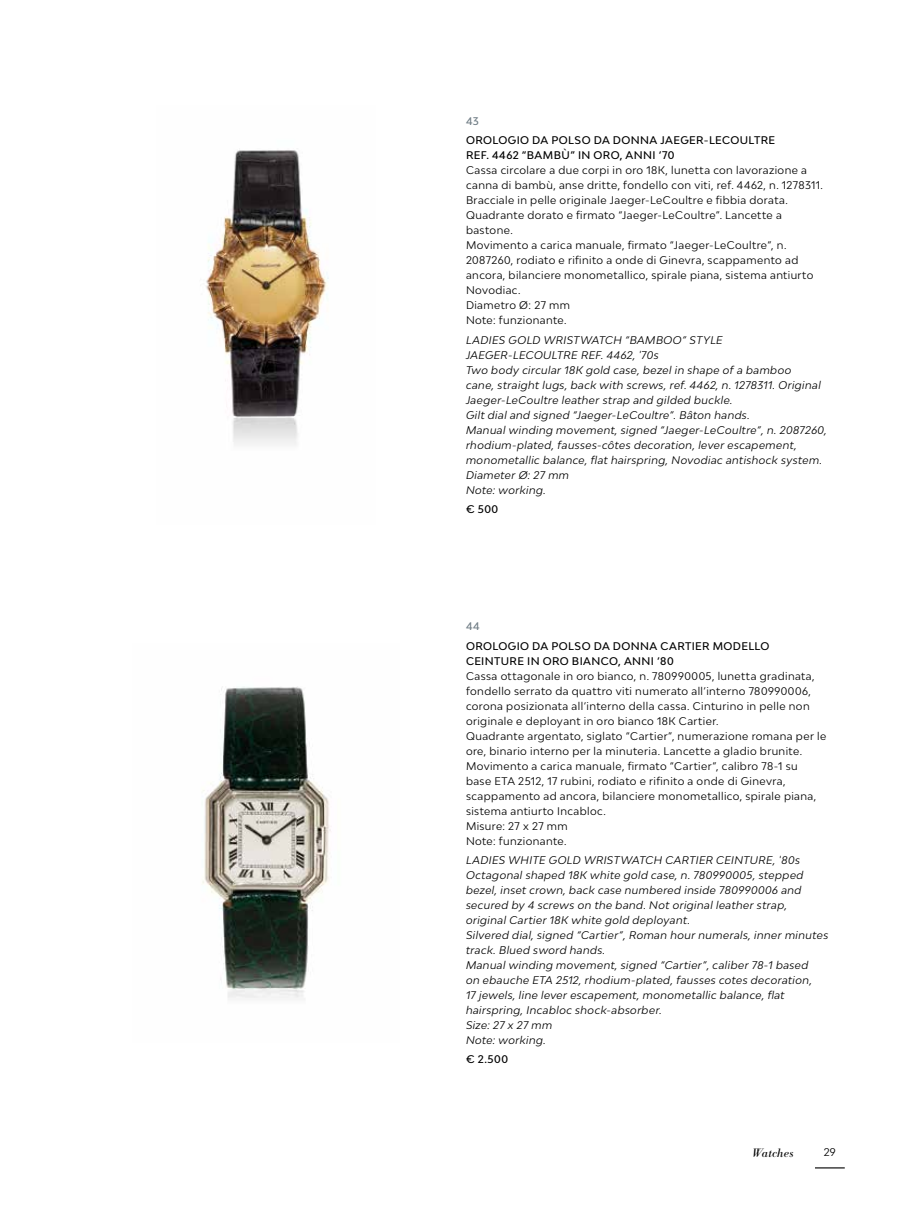
<style>
.page{position:relative;width:915px;height:1212px;background:#fff}
.page>*{position:absolute;margin:0;border:0;box-sizing:border-box;transform-origin:0 0}
.t1{font:italic 12px "Bodoni BE";letter-spacing:.02em;color:#000}
.t2{font:italic 10.5px/15px "Bw Modelica";letter-spacing:.035em;color:#000}
.t3{font:10.5px/15px "Bw Modelica";letter-spacing:.04em;color:#000}
.t4{font:500 10.5px/15px "Bw Modelica";letter-spacing:.035em;color:#000}
.t5{font:500 10.5px "Bw Modelica";color:#717e86}
</style>
<div class="page">
<img style="left:206px;top:150px;width:123px;height:295px">
<img style="left:202px;top:686px;width:129px;height:312px">
<hr style="left:814px;top:1167px;width:30px;height:1px;background:#000">
<p class="t5" style="left:466px;top:114px;width:14px">43</p>
<p class="t4" style="left:466px;top:133px;width:310px">OROLOGIO DA POLSO DA DONNA JAEGER-LECOULTRE<br>REF. 4462 “BAMBÙ” IN ORO, ANNI ‘70</p>
<p class="t3" style="left:466px;top:163px;width:358px">Cassa circolare a due corpi in oro 18K, lunetta con lavorazione a canna di bambù, anse dritte, fondello con viti, ref. 4462, n. 1278311.<br>Bracciale in pelle originale Jaeger-LeCoultre e fibbia dorata.<br>Quadrante dorato e firmato “Jaeger-LeCoultre”. Lancette a bastone.<br>Movimento a carica manuale, firmato “Jaeger-LeCoultre”, n.<br>2087260, rodiato e rifinito a onde di Ginevra, scappamento ad ancora, bilanciere monometallico, spirale piana, sistema antiurto Novodiac.<br>Diametro Ø: 27 mm<br>Note: funzionante.</p>
<p class="t2" style="left:466px;top:332px;width:362px">LADIES GOLD WRISTWATCH “BAMBOO” STYLE JAEGER-LECOULTRE REF. 4462, '70s<br>Two body circular 18K gold case, bezel in shape of a bamboo<br>cane, straight lugs, back with screws, ref. 4462, n. 1278311. Original Jaeger-LeCoultre leather strap and gilded buckle.<br>Gilt dial and signed “Jaeger-LeCoultre”. Bâton hands.<br>Manual winding movement, signed “Jaeger-LeCoultre”, n. 2087260, rhodium-plated, fausses-côtes decoration, lever escapement, monometallic balance, flat hairspring, Novodiac antishock system.<br>Diameter Ø: 27 mm<br>Note: working.</p>
<p class="t4" style="left:466px;top:501px;width:34px">€ 500</p>
<p class="t5" style="left:466px;top:620px;width:15px">44</p>
<p class="t4" style="left:466px;top:638px;width:305px">OROLOGIO DA POLSO DA DONNA CARTIER MODELLO<br>CEINTURE IN ORO BIANCO, ANNI ‘80</p>
<p class="t3" style="left:466px;top:668px;width:361px">Cassa ottagonale in oro bianco, n. 780990005, lunetta gradinata, fondello serrato da quattro viti numerato all’interno 780990006, corona posizionata all’interno della cassa. Cinturino in pelle non originale e deployant in oro bianco 18K Cartier.<br>Quadrante argentato, siglato “Cartier”, numerazione romana per le ore, binario interno per la minuteria. Lancette a gladio brunite.<br>Movimento a carica manuale, firmato “Cartier”, calibro 78-1 su<br>base ETA 2512, 17 rubini, rodiato e rifinito a onde di Ginevra, scappamento ad ancora, bilanciere monometallico, spirale piana, sistema antiurto Incabloc.<br>Misure: 27 x 27 mm<br>Note: funzionante.</p>
<p class="t2" style="left:466px;top:852px;width:364px">LADIES WHITE GOLD WRISTWATCH CARTIER CEINTURE, '80s Octagonal shaped 18K white gold case, n. 780990005, stepped bezel, inset crown, back case numbered inside 780990006 and secured by 4 screws on the band. Not original leather strap, original Cartier 18K white gold deployant.<br>Silvered dial, signed “Cartier”, Roman hour numerals, inner minutes track. Blued sword hands.<br>Manual winding movement, signed “Cartier”, caliber 78-1 based<br>on ebauche ETA 2512, rhodium-plated, fausses cotes decoration,<br>17 jewels, line lever escapement, monometallic balance, flat hairspring, Incabloc shock-absorber.<br>Size: 27 x 27 mm<br>Note: working.</p>
<p class="t4" style="left:466px;top:1052px;width:44px">€ 2.500</p>
<p class="t1" style="left:751px;top:1146px;width:43px">Watches</p>
<p class="t3" style="left:823px;top:1145px;width:13px">29</p>
</div>
